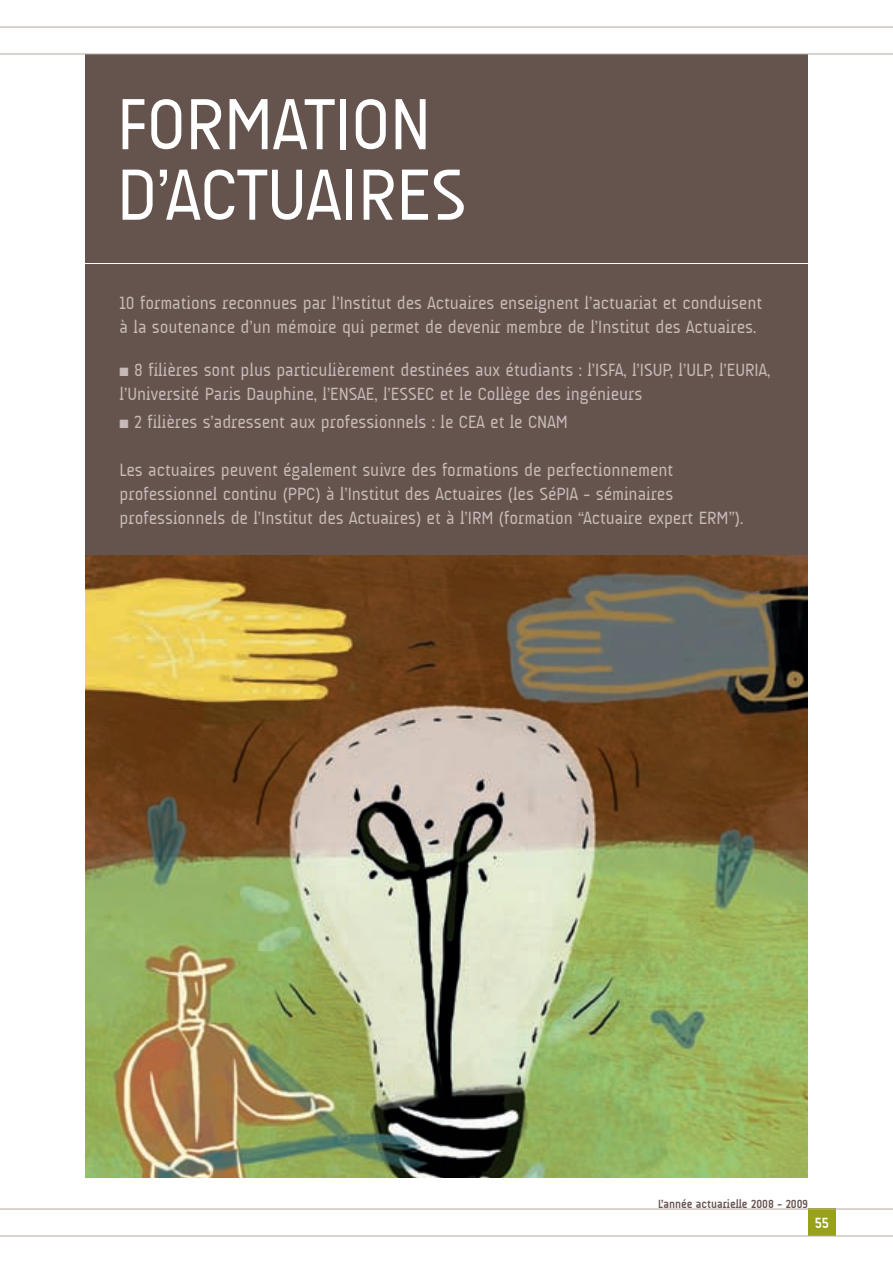
<style>
.page{position:relative;width:893px;height:1263px;background:#fff}
.page>*{position:absolute;margin:0;border:0;box-sizing:border-box;transform-origin:0 0}
.t1{font:73.5px/70.5px "A Udimat";color:#fff}
.t2{font:18px/24px "A Udimat";color:#c6bab6}
.t3{font:700 15px "A Udimat";color:#fff}
.t4{font:700 12px "A Udimat";color:#65534e}
</style>
<div class="page">
<div style="left:85px;top:54px;width:723px;height:502px;background:#65534e"></div>
<img style="left:85px;top:556px;width:723px;height:622px">
<hr style="left:81px;top:263px;width:731px;height:1px;background:#fff">
<div style="left:808px;top:1209px;width:27px;height:27px;background:#98a216"></div>
<hr style="left:0;top:1236px;width:893px;height:1px;background:#b6a8a2">
<hr style="left:0;top:1209px;width:893px;height:1px;background:#b6a8a2">
<hr style="left:0;top:27px;width:893px;height:1px;background:#b6a8a2">
<hr style="left:0;top:54px;width:893px;height:1px;background:#b6a8a2">
<h1 class="t1" style="left:117px;top:95px;width:351px">FORMATION<br>D’ACTUAIRES</h1>
<p class="t2" style="left:120px;top:292px;width:644px">10 formations reconnues par l’Institut des Actuaires enseignent l’actuariat et conduisent à la soutenance d’un mémoire qui permet de devenir membre de l’Institut des Actuaires.</p>
<p class="t2" style="left:120px;top:359px;width:652px">■ 8 filières sont plus particulièrement destinées aux étudiants : l’ISFA, l’ISUP, l’ULP, l’EURIA, l’Université Paris Dauphine, l’ENSAE, l’ESSEC et le Collège des ingénieurs</p>
<p class="t2" style="left:120px;top:412px;width:450px">■ 2 filières s’adressent aux professionnels : le CEA et le CNAM</p>
<p class="t2" style="left:120px;top:460px;width:625px">Les actuaires peuvent également suivre des formations de perfectionnement professionnel continu (PPC) à l’Institut des Actuaires (les SéPIA - séminaires professionnels de l’Institut des Actuaires) et à l’IRM (formation “Actuaire expert ERM”).</p>
<p class="t4" style="left:658px;top:1199px;width:152px">L’année actuarielle 2008 - 2009</p>
<p class="t3" style="left:815px;top:1217px;width:15px">55</p>
</div>
